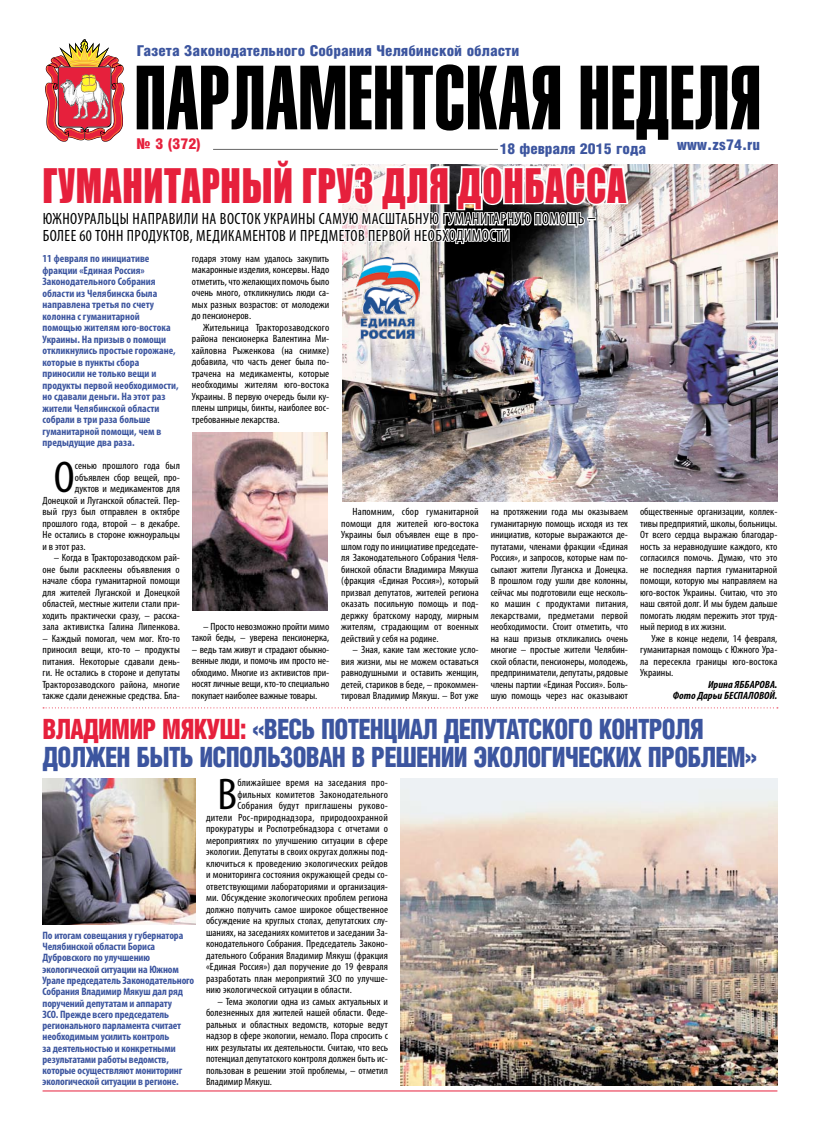
<style>
.page{position:relative;width:820px;height:1134px;background:#fff}
.page>*{position:absolute;margin:0;border:0;box-sizing:border-box;transform-origin:0 0}
.t1{font:condensed 44.6px "Myriad Pro";color:#000;scale:1.05 1}
.t2{font:43.7px "Impact";letter-spacing:.02em;color:#e6203c;scale:.84 1}
.t3{font:900 28px/28px "Helios Cond";letter-spacing:-.03em;color:#3c559f;scale:.9 1}
.t4{font:condensed 16.4px "Myriad Pro";letter-spacing:.03em;color:#000}
.t5{font:900 15px "Helios Cond";color:#3c559f;scale:1.05 1}
.t6{font:900 15px "Helios Cond";color:#e6203c;scale:1.05 1}
.t7{font:700 condensed 10.8px/11.5px "Myriad Pro";letter-spacing:-.01em;color:#3c559f}
.t8{font:condensed 10.5px/11.5px "Myriad Pro";letter-spacing:.005em;color:#000;text-align:justify;scale:1.05 1}
.t9{font:italic 700 condensed 10.5px/11.5px "Myriad Pro";color:#000;text-align:right;scale:1.05 1}
.s1{color:#e6203c}
</style>
<div class="page">
<svg style="left:630px;top:65px;width:128px;height:75px;fill:#000"></svg>
<hr style="left:43px;top:1090px;width:734px;height:1px;background:#e6203c">
<svg style="left:674px;top:66px;width:86px;height:74px"></svg>
<img style="left:342px;top:164px;width:435px;height:338px">
<img style="left:193px;top:432px;width:134px;height:178px">
<svg style="left:42px;top:707px;width:735px;height:150px"></svg>
<img style="left:400px;top:778px;width:377px;height:307px">
<img style="left:43px;top:778px;width:153px;height:146px">
<svg style="left:45px;top:40px;width:585px;height:226px"></svg>
<img style="left:356px;top:258px;width:63px;height:80px">
<h3 class="t5" style="left:137px;top:42px;width:365px">Газета Законодательного Cобрания Челябинской области</h3>
<h3 class="t6" style="left:136px;top:135px;width:63px">№ 3 (372)</h3>
<h3 class="t5" style="left:499px;top:140px;width:141px">18 февраля 2015 года</h3>
<h2 class="t2" style="left:43px;top:151px;width:696px">гуманитарный груз для Донбасса</h2>
<h3 class="t4" style="left:43px;top:209px;width:19px">Южноур</h3>
<h3 class="t4" style="left:90px;top:209px;width:87px">альцы направили</h3>
<h3 class="t4" style="left:202px;top:209px;width:26px">на восток</h3>
<h3 class="t4" style="left:264px;top:209px;width:78px">Украин ы самую</h3>
<h3 class="t4" style="left:361px;top:209px;width:55px">масштабную</h3>
<h3 class="t4" style="left:442px;top:209px;width:67px">гуманитарную</h3>
<h3 class="t4" style="left:534px;top:209px;width:9px">помо</h3>
<h3 class="t4" style="left:567px;top:209px;width:30px">щь –</h3>
<h3 class="t4" style="left:43px;top:225px;width:8px">более</h3>
<h3 class="t4" style="left:80px;top:225px;width:24px">60 тонн</h3>
<h3 class="t4" style="left:127px;top:225px;width:8px">продуктов</h3>
<h3 class="t4" style="left:190px;top:225px;width:15px">, медик</h3>
<h3 class="t4" style="left:235px;top:225px;width:16px">аментов</h3>
<h3 class="t4" style="left:289px;top:225px;width:19px">и предметов</h3>
<h3 class="t4" style="left:368px;top:225px;width:8px">перво</h3>
<h3 class="t4" style="left:403px;top:225px;width:19px">й необ</h3>
<h3 class="t4" style="left:442px;top:225px;width:15px">ходимости</h3>
<h3 class="t5" style="left:677px;top:136px;width:80px">www.zs74.ru</h3>
<p class="t7" style="left:43px;top:252px;width:138px">11 февраля по инициативе фракции «Единая Россия»<br>Законодательного Собрания области из Челябинска была направлена третья по счету колонна с гуманитарной помощью жителям юго-востока<br>Украины. На призыв о помощи откликнулись простые горожане, которые в пункты сбора приносили не только вещи и продукты первой необходимости, но сдавали деньги. На этот раз жители Челябинской области собрали в три раза больше гуманитарной помощи, чем в предыдущие два раза.</p>
<h1 class="t1" style="left:54px;top:450px;width:21px">О</h1>
<p class="t8" style="left:75px;top:460px;width:102px">сенью прошлого года был</p>
<p class="t8" style="left:75px;top:471px;width:102px">объявлен сбор вещей, про-</p>
<p class="t8" style="left:75px;top:483px;width:102px">дуктов и медикаментов для</p>
<p class="t8" style="left:43px;top:494px;width:132px">Донецкой и Луганской областей. Пер-</p>
<p class="t8" style="left:43px;top:506px;width:132px">вый груз был отправлен в октябре</p>
<p class="t8" style="left:43px;top:517px;width:132px">прошлого года, второй – в декабре.</p>
<p class="t8" style="left:43px;top:529px;width:132px">Не остались в стороне южноуральцы</p>
<p class="t8" style="left:43px;top:540px;width:43px">и в этот раз.</p>
<p class="t8" style="left:43px;top:552px;width:132px;text-indent:11px">– Когда в Тракторозаводском рай&shy;оне были расклеены объявления о начале сбора гуманитарной помощи для жителей Луганской и Донецкой областей, местные жители стали при&shy;ходить практически сразу, – расска&shy;зала активистка Галина Липенкова.</p>
<p class="t8" style="left:43px;top:632px;width:132px">– Каждый помогал, чем мог. Кто-то приносил вещи, кто-то – продукты питания. Некоторые сдавали день&shy;ги. Не остались в стороне и депутаты Тракторозаводского района, многие также сдали денежные средства. Бла-</p>
<p class="t8" style="left:192px;top:252px;width:132px">годаря этому нам удалось закупить макаронные изделия, консервы. Надо отметить, что желающих помочь было очень много, откликнулись люди са&shy;мых разных возрастов: от молодежи до пенсионеров.</p>
<p class="t8" style="left:192px;top:321px;width:132px;text-indent:11px">Жительница Тракторозаводского района пенсионерка Валентина Ми&shy;хайловна Рыженкова (на снимке) добавила, что часть денег была по&shy;трачена на медикаменты, которые необходимы жителям юго-востока Украины. В первую очередь были ку&shy;плены шприцы, бинты, наиболее вос&shy;требованные лекарства.</p>
<p class="t8" style="left:192px;top:620px;width:132px;text-align:right">– Просто невозможно пройти мимо такой беды, – уверена пенсионерка,</p>
<p class="t8" style="left:192px;top:643px;width:132px">– ведь там живут и страдают обыкно&shy;венные люди, и помочь им просто не&shy;обходимо. Многие из активистов при&shy;носят личные вещи, кто-то специально покупает наиболее важные товары.</p>
<p class="t8" style="left:341px;top:506px;width:132px;text-indent:11px">Напомним, сбор гуманитарной помощи для жителей юго-востока Украины был объявлен еще в про&shy;шлом году по инициативе председате&shy;ля Законодательного Собрания Челя&shy;бинской области Владимира Мякуша (фракция «Единая Россия»), который призвал депутатов, жителей региона оказать посильную помощь и под&shy;держку братскому народу, мирным жителям, страдающим от военных действий у себя на родине.</p>
<p class="t8" style="left:341px;top:644px;width:132px;text-indent:11px">– Зная, какие там жестокие усло&shy;вия жизни, мы не можем оставаться равнодушными и оставить женщин, детей, стариков в беде, – прокоммен&shy;тировал Владимир Мякуш. – Вот уже</p>
<p class="t8" style="left:490px;top:506px;width:132px">на протяжении года мы оказываем гуманитарную помощь исходя из тех инициатив, которые выражаются де&shy;путатами, членами фракции «Единая Россия», и запросов, которые нам по&shy;сылают жители Луганска и Донецка.<br>В прошлом году ушли две колонны, сейчас мы подготовили еще несколь&shy;ко машин с продуктами питания, лекарствами, предметами первой необходимости. Стоит отметить, что на наш призыв откликались очень многие – простые жители Челябин&shy;ской области, пенсионеры, молодежь, предприниматели, депутаты, рядовые члены партии «Единая Россия». Боль&shy;шую помощь через нас оказывают</p>
<p class="t8" style="left:639px;top:506px;width:132px">общественные организации, коллек&shy;тивы предприятий, школы, больницы.<br>От всего сердца выражаю благодар&shy;ность за неравнодушие каждого, кто согласился помочь. Думаю, что это не последняя партия гуманитарной помощи, которую мы направляем на юго-восток Украины. Считаю, что это наш святой долг. И мы будем дальше помогать людям пережить этот труд&shy;ный период в их жизни.</p>
<p class="t8" style="left:639px;top:632px;width:132px;text-indent:11px">Уже в конце недели, 14 февраля, гуманитарная помощь с Южного Ура&shy;ла пересекла границы юго-востока Украины.</p>
<p class="t9" style="left:672px;top:679px;width:101px">Ирина ЯББАРОВА.<br>Фото Дарьи БЕСПАЛОВОЙ.</p>
<h3 class="t3" style="left:43px;top:714px;width:795px"><span class="s1">Владимир Мякуш:</span> «Весь потенциал депутатского контроля должен быть использован в решении экологических проблем»</h3>
<h1 class="t1" style="left:217px;top:767px;width:20px">В</h1>
<p class="t8" style="left:237px;top:777px;width:145px">ближайшее время на заседания про-</p>
<p class="t8" style="left:237px;top:788px;width:145px">фильных комитетов Законодательного</p>
<p class="t8" style="left:237px;top:800px;width:145px">Собрания будут приглашены руково-</p>
<p class="t8" style="left:206px;top:811px;width:175px">дители Рос-природнадзора, природоохранной</p>
<p class="t8" style="left:206px;top:823px;width:175px">прокуратуры и Роспотребнадзора с отчетами о</p>
<p class="t8" style="left:206px;top:834px;width:175px">мероприятиях по улучшению ситуации в сфере</p>
<p class="t8" style="left:206px;top:846px;width:175px">экологии. Депутаты в своих округах должны под-</p>
<p class="t8" style="left:206px;top:857px;width:175px">ключиться к проведению экологических рейдов</p>
<p class="t8" style="left:206px;top:869px;width:175px">и мониторинга состояния окружающей среды со-</p>
<p class="t8" style="left:206px;top:880px;width:175px">ответствующими лабораториями и организация-</p>
<p class="t8" style="left:206px;top:892px;width:175px">ми. Обсуждение экологических проблем региона</p>
<p class="t8" style="left:206px;top:903px;width:175px">должно получить самое широкое общественное</p>
<p class="t8" style="left:206px;top:915px;width:175px">обсуждение на круглых столах, депутатских слу-</p>
<p class="t8" style="left:206px;top:926px;width:175px">шаниях, на заседаниях комитетов и заседании За-</p>
<p class="t8" style="left:206px;top:938px;width:175px">конодательного Собрания. Председатель Законо-</p>
<p class="t8" style="left:206px;top:949px;width:175px">дательного Собрания Владимир Мякуш (фракция</p>
<p class="t8" style="left:206px;top:961px;width:175px">«Единая Россия») дал поручение до 19 февраля</p>
<p class="t8" style="left:206px;top:972px;width:175px">разработать план мероприятий ЗСО по улучше-</p>
<p class="t8" style="left:206px;top:984px;width:140px">нию экологической ситуации в области.</p>
<p class="t8" style="left:206px;top:995px;width:175px;text-indent:11px">– Тема экологии одна из самых актуальных и болезненных для жителей нашей области. Феде&shy;ральных и областных ведомств, которые ведут надзор в сфере экологии, немало. Пора спросить с них результаты их деятельности. Считаю, что весь потенциал депутатского контроля должен быть ис&shy;пользован в решении этой проблемы, – отметил Владимир Мякуш.</p>
<p class="t7" style="left:43px;top:929px;width:153px">По итогам совещания у губернатора<br>Челябинской области Бориса<br>Дубровского по улучшению экологической ситуации на Южном<br>Урале председатель Законодательного<br>Собрания Владимир Мякуш дал ряд поручений депутатам и аппарату<br>ЗСО. Прежде всего председатель регионального парламента считает необходимым усилить контроль<br>за деятельностью и конкретными результатами работы ведомств, которые осуществляют мониторинг экологической ситуации в регионе.</p>
</div>
